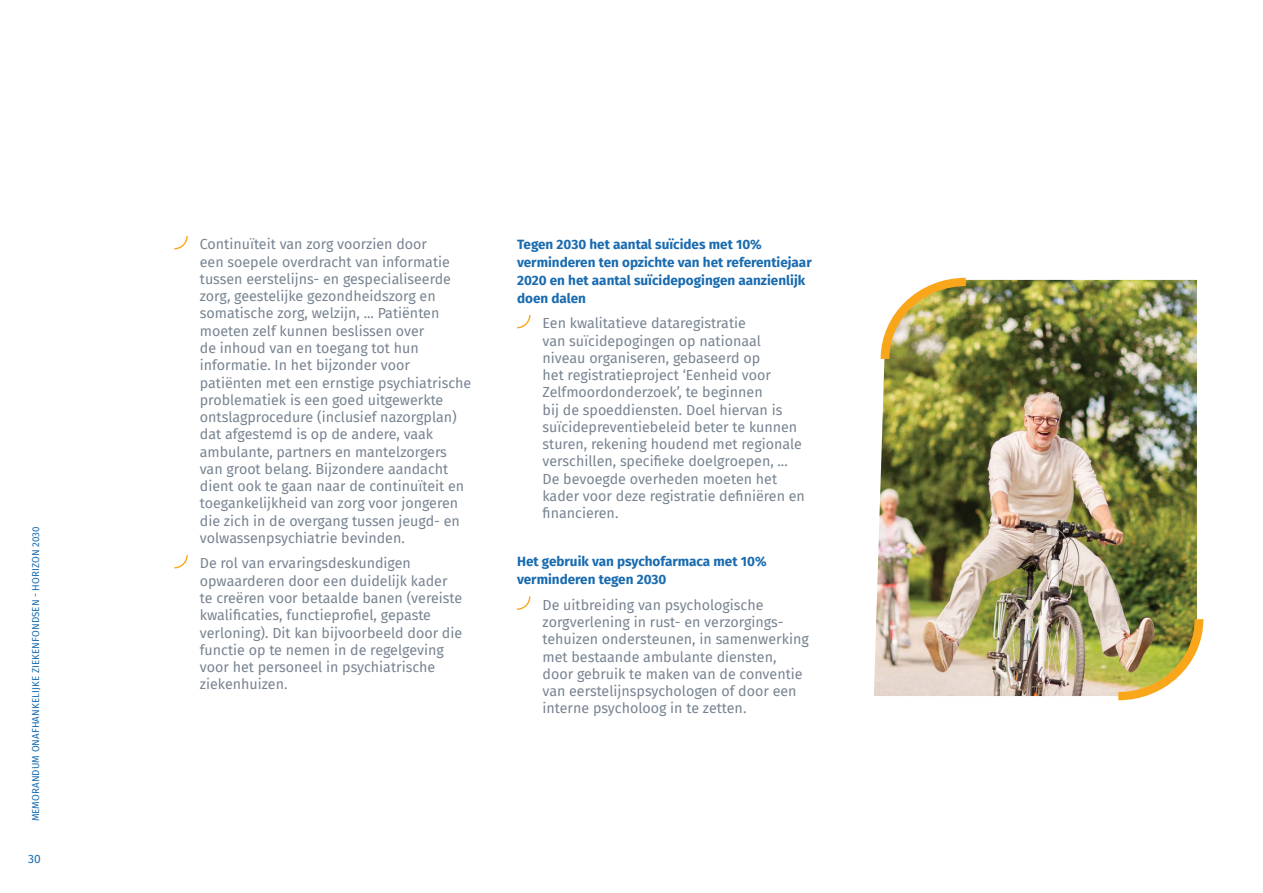
<style>
.page{position:relative;width:1263px;height:893px;background:#fff}
.page>*{position:absolute;margin:0;border:0;box-sizing:border-box;transform-origin:0 0}
.t1{font:14.25px/17.2px "Fira Sans";color:#788491}
.t2{font:700 13.5px/18px "Fira Sans";color:#196bb0}
.t3{font:12px "Fira Sans";color:#196bb0}
.t4{font:9.75px "Fira Sans";letter-spacing:.01em;color:#196bb0}
</style>
<div class="page">
<img style="left:874px;top:280px;width:323px;height:416px">
<img style="left:881px;top:278px;width:85px;height:81px">
<img style="left:1118px;top:619px;width:85px;height:81px">
<svg style="left:174px;top:236px;width:14px;height:13px"></svg>
<svg style="left:174px;top:555px;width:14px;height:13px"></svg>
<svg style="left:517px;top:315px;width:13px;height:13px"></svg>
<svg style="left:517px;top:596px;width:13px;height:14px"></svg>
<p class="t4" style="left:28px;top:821px;width:297px;rotate:-90deg">MEMORANDUM ONAFHANKELIJKE ZIEKENFONDSEN - HORIZON 2030</p>
<p class="t3" style="left:28px;top:850px;width:14px">30</p>
<p class="t1" style="left:200px;top:235px;width:273px">Continuïteit van zorg voorzien door<br>een soepele overdracht van informatie tussen eerstelijns- en gespecialiseerde zorg, geestelijke gezondheidszorg en somatische zorg, welzijn, ... Patiënten moeten zelf kunnen beslissen over<br>de inhoud van en toegang tot hun informatie. In het bijzonder voor patiënten met een ernstige psychiatrische problematiek is een goed uitgewerkte ontslagprocedure (inclusief nazorgplan) dat afgestemd is op de andere, vaak ambulante, partners en mantelzorgers van groot belang. Bijzondere aandacht dient ook te gaan naar de continuïteit en toegankelijkheid van zorg voor jongeren die zich in de overgang tussen jeugd- en volwassenpsychiatrie bevinden.</p>
<p class="t1" style="left:200px;top:554px;width:264px">De rol van ervaringsdeskundigen opwaarderen door een duidelijk kader te creëren voor betaalde banen (vereiste kwalificaties, functieprofiel, gepaste verloning). Dit kan bijvoorbeeld door die functie op te nemen in de regelgeving voor het personeel in psychiatrische ziekenhuizen.</p>
<p class="t2" style="left:517px;top:234px;width:296px">Tegen 2030 het aantal suïcides met 10% verminderen ten opzichte van het referentiejaar 2020 en het aantal suïcidepogingen aanzienlijk doen dalen</p>
<p class="t1" style="left:542px;top:314px;width:264px">Een kwalitatieve dataregistratie<br>van suïcidepogingen op nationaal niveau organiseren, gebaseerd op<br>het registratieproject ‘Eenheid voor Zelfmoordonderzoek’, te beginnen<br>bij de spoeddiensten. Doel hiervan is suïcidepreventiebeleid beter te kunnen sturen, rekening houdend met regionale verschillen, specifieke doelgroepen, ...<br>De bevoegde overheden moeten het kader voor deze registratie definiëren en financieren.</p>
<p class="t2" style="left:517px;top:551px;width:251px">Het gebruik van psychofarmaca met 10% verminderen tegen 2030</p>
<p class="t1" style="left:542px;top:596px;width:268px">De uitbreiding van psychologische zorgverlening in rust- en verzorgings&shy;tehuizen ondersteunen, in samenwerking met bestaande ambulante diensten, door gebruik te maken van de conventie van eerstelijnspsychologen of door een interne psycholoog in te zetten.</p>
</div>
